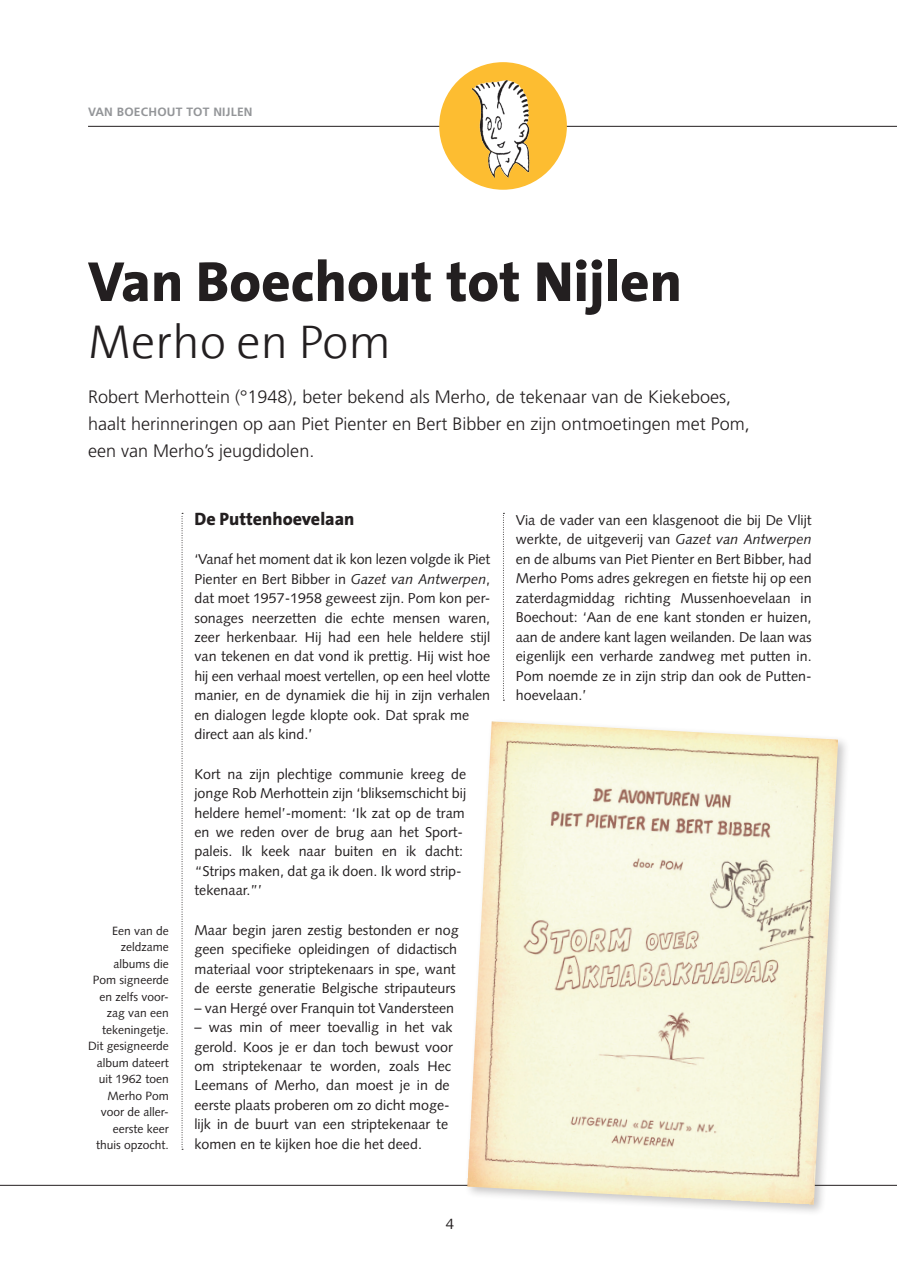
<style>
.page{position:relative;width:897px;height:1264px;background:#fff}
.page>*{position:absolute;margin:0;border:0;box-sizing:border-box;transform-origin:0 0}
.t1{font:800 57px "The Sans";color:#231f20}
.t2{font:300 48px "The Sans";color:#231f20}
.t3{font:300 18px/27px "Frutiger CE";color:#231f20}
.t4{font:800 18px "The Sans";color:#231f20}
.t5{font:15px "Syntax";color:#231f20}
.t6{font:14.25px/19.5px "Syntax";color:#231f20}
.t7{font:12px/16.5px "Syntax";color:#231f20;text-align:right}
.t8{font:700 12px "Frutiger CE";letter-spacing:.02em;color:#939598}
.s1{font-style:italic}
</style>
<div class="page">
<svg style="left:503px;top:513px;width:1px;height:188px"></svg>
<svg style="left:181px;top:513px;width:2px;height:637px"></svg>
<hr style="left:0;top:1185px;width:896px;height:1px;background:#231f20">
<hr style="left:88px;top:126px;width:808px;height:1px;background:#231f20">
<div style="left:439px;top:62px;width:127px;height:128px;background:#fdbd31;border-radius:50%"></div>
<img style="left:458px;top:62px;width:92px;height:128px">
<div style="left:463px;top:718px;width:387px;height:499px;background:#231f20;opacity:.25"></div>
<img style="left:467px;top:721px;width:370px;height:483px">
<p class="t8" style="left:88px;top:104px;width:166px">VAN BOECHOUT TOT NIJLEN</p>
<h1 class="t1" style="left:88px;top:234px;width:595px">Van Boechout tot Nijlen</h1>
<h2 class="t2" style="left:88px;top:302px;width:304px">Merho en Pom</h2>
<p class="t3" style="left:88px;top:383px;width:663px">Robert Merhottein (°1948), beter bekend als Merho, de tekenaar van de Kiekeboes, haalt herinneringen op aan Piet Pienter en Bert Bibber en zijn ontmoetingen met Pom, een van Merho’s jeugdidolen.</p>
<p class="t7" style="left:88px;top:922px;width:82px">Een van de zeldzame albums die<br>Pom signeerde en zelfs voor&shy;zag van een tekeningetje.<br>Dit gesigneerde album dateert uit 1962 toen<br>Merho Pom voor de aller&shy;eerste keer thuis opzocht.</p>
<p class="t4" style="left:194px;top:504px;width:161px">De Puttenhoevelaan</p>
<p class="t6" style="left:194px;top:549px;width:297px">‘Vanaf het moment dat ik kon lezen volgde ik Piet Pienter en Bert Bibber in <span class="s1">Gazet van Antwerpen</span>, dat moet 1957-1958 geweest zijn. Pom kon per&shy;sonages neerzetten die echte mensen waren, zeer herkenbaar. Hij had een hele heldere stijl van tekenen en dat vond ik prettig. Hij wist hoe hij een verhaal moest vertellen, op een heel vlotte manier, en de dynamiek die hij in zijn verhalen en dialogen legde klopte ook. Dat sprak me direct aan als kind.’</p>
<p class="t6" style="left:194px;top:764px;width:273px">Kort na zijn plechtige communie kreeg de jonge Rob Merhottein zijn ‘bliksemschicht bij heldere hemel’-moment: ‘Ik zat op de tram en we reden over de brug aan het Sport&shy;paleis. Ik keek naar buiten en ik dacht: “Strips maken, dat ga ik doen. Ik word strip&shy;tekenaar.”’</p>
<p class="t6" style="left:194px;top:920px;width:265px">Maar begin jaren zestig bestonden er nog geen specifieke opleidingen of didactisch materiaal voor striptekenaars in spe, want de eerste generatie Belgische stripauteurs</p>
<p class="t6" style="left:194px;top:998px;width:261px">– van Hergé over Franquin tot Vandersteen</p>
<p class="t6" style="left:194px;top:1017px;width:260px">– was min of meer toevallig in het vak gerold. Koos je er dan toch bewust voor om striptekenaar te worden, zoals Hec Leemans of Merho, dan moest je in de eerste plaats proberen om zo dicht moge&shy;lijk in de buurt van een striptekenaar te komen en te kijken hoe die het deed.</p>
<p class="t6" style="left:515px;top:510px;width:297px;text-align:justify">Via de vader van een klasgenoot die bij De Vlijt werkte, de uitgeverij van <span class="s1">Gazet van Antwerpen </span>en de albums van Piet Pienter en Bert Bibber, had Merho Poms adres gekregen en fietste hij op een zaterdagmiddag richting Mussenhoevelaan in Boechout: ‘Aan de ene kant stonden er huizen, aan de andere kant lagen weilanden. De laan was eigenlijk een verharde zandweg met putten in.<br>Pom noemde ze in zijn strip dan ook de Putten&shy;hoevelaan.’</p>
<p class="t5" style="left:445px;top:1214px;width:10px">4</p>
</div>
